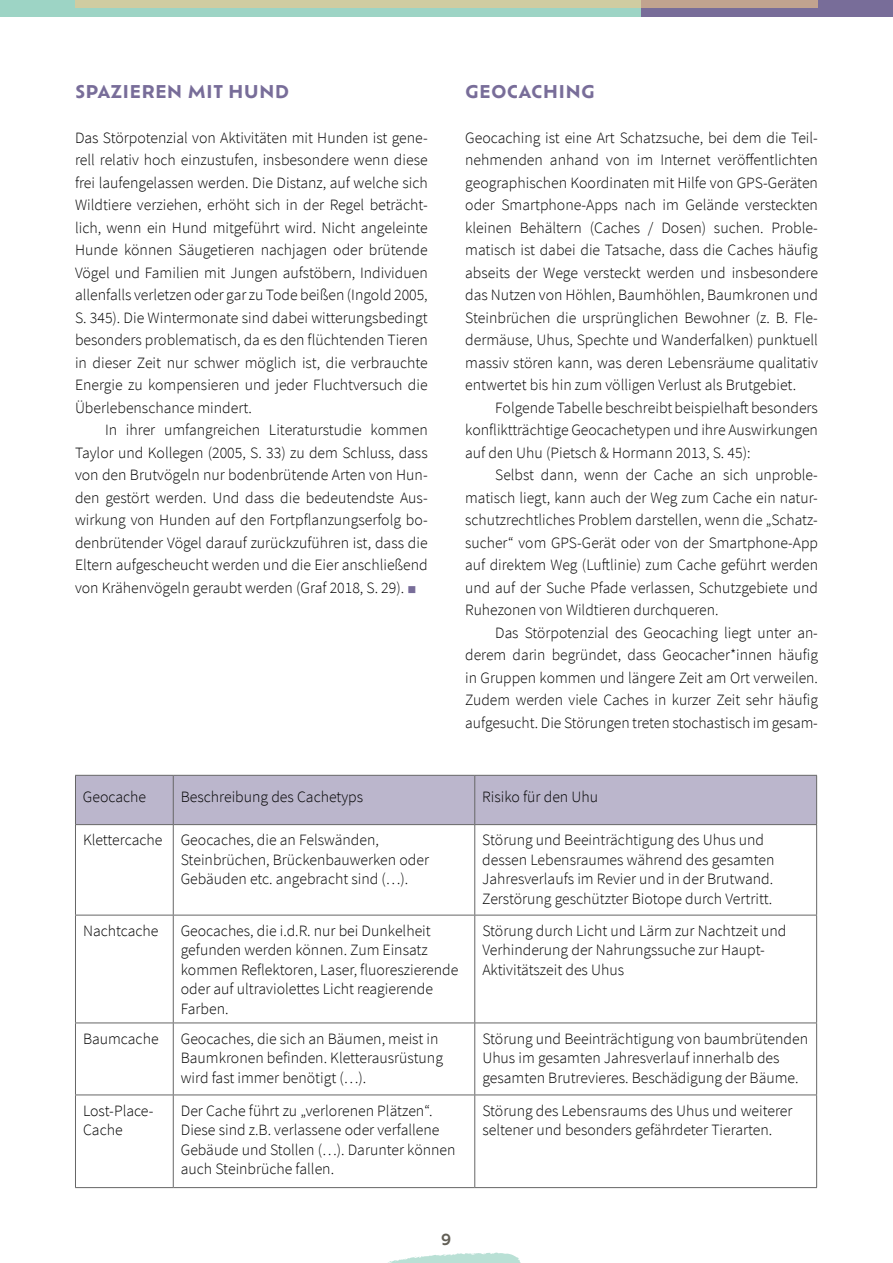
<style>
.page{position:relative;width:893px;height:1263px;background:#fff}
.page>*{position:absolute;margin:0;border:0;box-sizing:border-box;transform-origin:0 0}
.t1{font:700 17.25px "Ofelia Text";letter-spacing:.01em;color:#786d99}
.t2{font:300 15.75px/22.5px "Source Sans Pro";color:#000}
.t3{font:600 15px "Ofelia Text";color:#625f56}
.s1{color:#786d99}
</style>
<div class="page">
<div style="left:0;top:0;width:893px;height:16px;background:#9dd4c5"></div>
<div style="left:642px;top:0;width:251px;height:16px;background:#786d99"></div>
<svg style="left:76px;top:0;width:742px;height:8px;background:#ccc29c"></svg>
<svg style="left:388px;top:1252px;width:133px;height:11px"></svg>
<div style="left:76px;top:776px;width:740px;height:48px;background:#bbb6cc"></div>
<hr style="left:173px;top:776px;width:1px;height:48px;background:#666">
<hr style="left:474px;top:776px;width:1px;height:48px;background:#666">
<hr style="left:75px;top:915px;width:98px;height:1px;background:#666">
<hr style="left:173px;top:915px;width:1px;height:107px;background:#666">
<hr style="left:475px;top:915px;width:342px;height:1px;background:#666">
<hr style="left:474px;top:915px;width:1px;height:107px;background:#666">
<hr style="left:75px;top:1022px;width:98px;height:1px;background:#666">
<hr style="left:173px;top:1022px;width:302px;height:1px;background:#666">
<hr style="left:173px;top:1023px;width:1px;height:71px;background:#666">
<hr style="left:475px;top:1022px;width:342px;height:1px;background:#666">
<hr style="left:474px;top:1023px;width:1px;height:71px;background:#666">
<hr style="left:173px;top:1095px;width:1px;height:92px;background:#666">
<hr style="left:474px;top:1095px;width:1px;height:92px;background:#666">
<hr style="left:75px;top:1094px;width:98px;height:1px;background:#666">
<hr style="left:173px;top:1094px;width:302px;height:1px;background:#666">
<hr style="left:475px;top:1094px;width:342px;height:1px;background:#666">
<hr style="left:173px;top:825px;width:1px;height:90px;background:#666">
<hr style="left:474px;top:825px;width:1px;height:90px;background:#666">
<hr style="left:173px;top:915px;width:302px;height:1px;background:#666">
<hr style="left:75px;top:825px;width:1px;height:90px;background:#666">
<hr style="left:816px;top:825px;width:1px;height:90px;background:#666">
<hr style="left:75px;top:915px;width:1px;height:107px;background:#666">
<hr style="left:816px;top:915px;width:1px;height:107px;background:#666">
<hr style="left:75px;top:1023px;width:1px;height:71px;background:#666">
<hr style="left:816px;top:1023px;width:1px;height:71px;background:#666">
<hr style="left:75px;top:1095px;width:1px;height:92px;background:#666">
<hr style="left:816px;top:1095px;width:1px;height:92px;background:#666">
<hr style="left:75px;top:1187px;width:98px;height:1px;background:#666">
<hr style="left:173px;top:1187px;width:302px;height:1px;background:#666">
<hr style="left:475px;top:1187px;width:342px;height:1px;background:#666">
<hr style="left:75px;top:775px;width:98px;height:1px;background:#666">
<hr style="left:75px;top:776px;width:1px;height:48px;background:#666">
<hr style="left:173px;top:775px;width:302px;height:1px;background:#666">
<hr style="left:475px;top:775px;width:342px;height:1px;background:#666">
<hr style="left:816px;top:776px;width:1px;height:48px;background:#666">
<hr style="left:75px;top:824px;width:98px;height:1px;background:#666">
<hr style="left:173px;top:824px;width:302px;height:1px;background:#666">
<hr style="left:475px;top:824px;width:342px;height:1px;background:#666">
<p class="t1" style="left:75px;top:78px;width:216px">SPAZIEREN MIT HUND</p>
<p class="t2" style="left:75px;top:126px;width:354px;text-align:justify">Das Störpotenzial von Aktivitäten mit Hunden ist gene&shy;rell relativ hoch einzustufen, insbesondere wenn diese frei laufengelassen werden. Die Distanz, auf welche sich Wildtiere verziehen, erhöht sich in der Regel beträcht&shy;lich, wenn ein Hund mitgeführt wird. Nicht angeleinte Hunde können Säugetieren nachjagen oder brütende Vögel und Familien mit Jungen aufstöbern, Individuen allenfalls verletzen oder gar zu Tode beißen (Ingold 2005, S. 345). Die Wintermonate sind dabei witterungsbedingt besonders problematisch, da es den flüchtenden Tieren in dieser Zeit nur schwer möglich ist, die verbrauchte Energie zu kompensieren und jeder Fluchtversuch die Überlebenschance mindert.</p>
<p class="t2" style="left:75px;top:419px;width:354px;text-align:justify;text-indent:30px">In ihrer umfangreichen Literaturstudie kommen Taylor und Kollegen (2005, S. 33) zu dem Schluss, dass von den Brutvögeln nur bodenbrütende Arten von Hun&shy;den gestört werden. Und dass die bedeutendste Aus&shy;wirkung von Hunden auf den Fortpflanzungserfolg bo&shy;denbrütender Vögel darauf zurückzuführen ist, dass die Eltern aufgescheucht werden und die Eier anschließend von Krähenvögeln geraubt werden (Graf 2018, S. 29). <span class="s1">■</span></p>
<p class="t1" style="left:465px;top:78px;width:131px">GEOCACHING</p>
<p class="t2" style="left:465px;top:126px;width:354px;text-align:justify">Geocaching ist eine Art Schatzsuche, bei dem die Teil&shy;nehmenden anhand von im Internet veröffentlichten geographischen Koordinaten mit Hilfe von GPS-Geräten oder Smartphone-Apps nach im Gelände versteckten kleinen Behältern (Caches / Dosen) suchen. Proble&shy;matisch ist dabei die Tatsache, dass die Caches häufig abseits der Wege versteckt werden und insbesondere das Nutzen von Höhlen, Baumhöhlen, Baumkronen und Steinbrüchen die ursprünglichen Bewohner (z. B. Fle&shy;dermäuse, Uhus, Spechte und Wanderfalken) punktuell massiv stören kann, was deren Lebensräume qualitativ entwertet bis hin zum völligen Verlust als Brutgebiet.</p>
<p class="t2" style="left:465px;top:396px;width:354px;text-align:justify;text-indent:30px">Folgende Tabelle beschreibt beispielhaft besonders konfliktträchtige Geocachetypen und ihre Auswirkungen auf den Uhu (Pietsch &amp; Hormann 2013, S. 45):</p>
<p class="t2" style="left:465px;top:464px;width:354px;text-align:justify;text-indent:30px">Selbst dann, wenn der Cache an sich unproble&shy;matisch liegt, kann auch der Weg zum Cache ein natur&shy;schutzrechtliches Problem darstellen, wenn die „Schatz&shy;sucher“ vom GPS-Gerät oder von der Smartphone-App auf direktem Weg (Luftlinie) zum Cache geführt werden und auf der Suche Pfade verlassen, Schutzgebiete und Ruhezonen von Wildtieren durchqueren.</p>
<p class="t2" style="left:465px;top:621px;width:354px;text-align:justify;text-indent:30px">Das Störpotenzial des Geocaching liegt unter an&shy;derem darin begründet, dass Geocacher*innen häufig in Gruppen kommen und längere Zeit am Ort verweilen.<br>Zudem werden viele Caches in kurzer Zeit sehr häufig aufgesucht. Die Störungen treten stochastisch im gesam-</p>
<p class="t2" style="left:83px;top:786px;width:65px">Geocache</p>
<p class="t2" style="left:181px;top:786px;width:184px">Beschreibung des Cachetyps</p>
<p class="t2" style="left:482px;top:786px;width:117px">Risiko für den Uhu</p>
<p class="t2" style="left:181px;top:830px;width:250px;line-height:19.5px;text-indent:-98px">Klettercache Geocaches, die an Felswänden,<br>Steinbrüchen, Brückenbauwerken oder<br>Gebäuden etc. angebracht sind (…).</p>
<p class="t2" style="left:482px;top:830px;width:294px;line-height:19.5px">Störung und Beeinträchtigung des Uhus und dessen Lebensraumes während des gesamten Jahresverlaufs im Revier und in der Brutwand.<br>Zerstörung geschützter Biotope durch Vertritt.</p>
<p class="t2" style="left:83px;top:919px;width:77px">Nachtcache</p>
<p class="t2" style="left:181px;top:921px;width:279px;line-height:19.5px">Geocaches, die i.d.R. nur bei Dunkelheit gefunden werden können. Zum Einsatz kommen Reflektoren, Laser, fluoreszierende oder auf ultraviolettes Licht reagierende Farben.</p>
<p class="t2" style="left:482px;top:921px;width:306px;line-height:19.5px">Störung durch Licht und Lärm zur Nachtzeit und<br>Verhinderung der Nahrungssuche zur Haupt-<br>Aktivitätszeit des Uhus</p>
<p class="t2" style="left:83px;top:1027px;width:77px">Baumcache</p>
<p class="t2" style="left:181px;top:1029px;width:264px;line-height:19.5px">Geocaches, die sich an Bäumen, meist in<br>Baumkronen befinden. Kletterausrüstung wird fast immer benötigt (…).</p>
<p class="t2" style="left:482px;top:1029px;width:327px;line-height:19.5px">Störung und Beeinträchtigung von baumbrütenden<br>Uhus im gesamten Jahresverlauf innerhalb des gesamten Brutrevieres. Beschädigung der Bäume.</p>
<p class="t2" style="left:83px;top:1101px;width:72px;line-height:19.5px">Lost-Place-<br>Cache</p>
<p class="t2" style="left:181px;top:1101px;width:276px;line-height:19.5px">Der Cache führt zu „verlorenen Plätzen“.<br>Diese sind z.B. verlassene oder verfallene Gebäude und Stollen (…). Darunter können auch Steinbrüche fallen.</p>
<p class="t2" style="left:482px;top:1101px;width:312px;line-height:19.5px">Störung des Lebensraums des Uhus und weiterer seltener und besonders gefährdeter Tierarten.</p>
<p class="t3" style="left:441px;top:1228px;width:12px">9</p>
</div>
